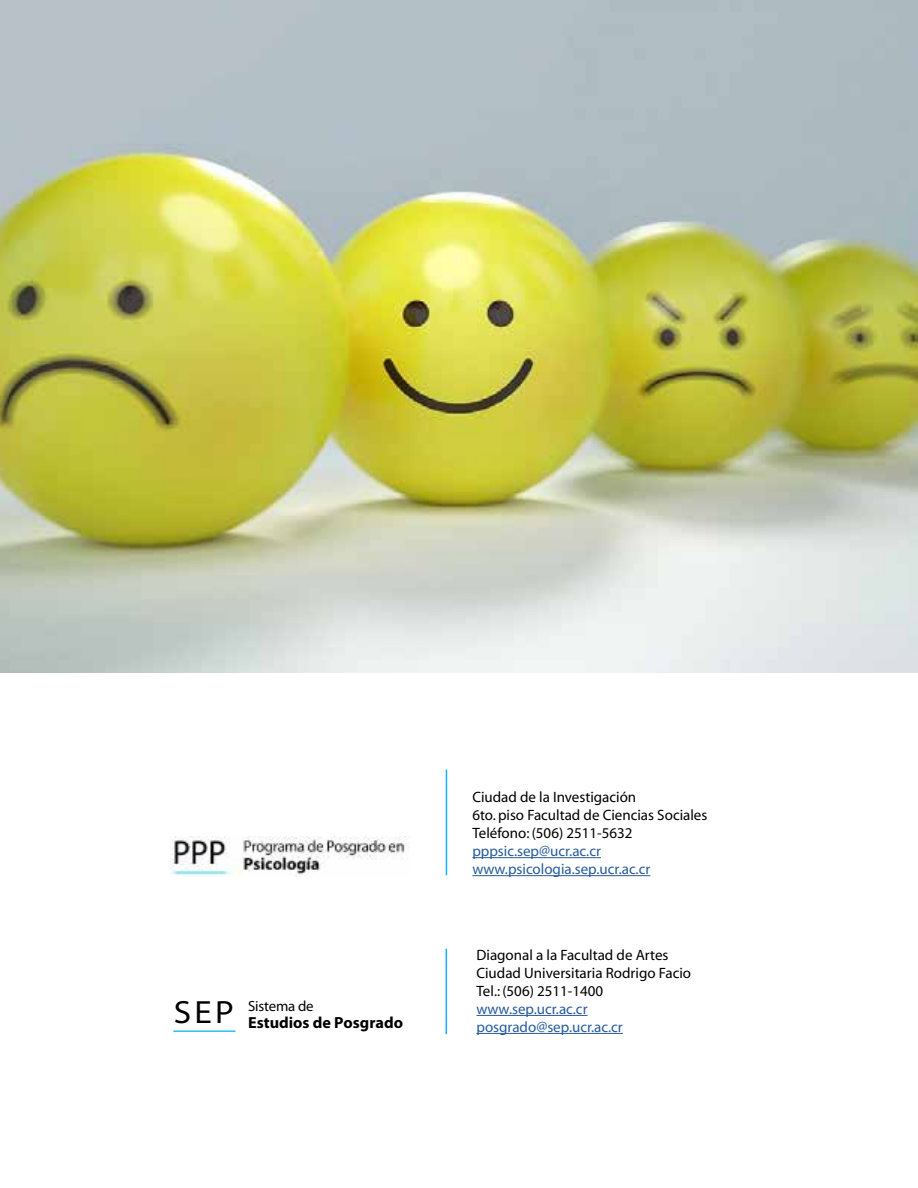
<style>
.page{position:relative;width:918px;height:1188px;background:#fff}
.page>*{position:absolute;margin:0;border:0;box-sizing:border-box;transform-origin:0 0}
.t1{font:700 16.05px "Myriad Pro";color:#000}
.t2{font:15px/18px "Myriad";color:#000}
.t3{font:15px/18px "Myriad";color:#275b9b}
.t4{font:14.7px "Myriad Pro";letter-spacing:-.015em;color:#000}
.s1{font-stretch:semi-expanded;font-size:32.25px}
</style>
<div class="page">
<hr style="left:472px;top:857px;width:129px;height:1px;background:#275b9b">
<hr style="left:472px;top:875px;width:178px;height:1px;background:#275b9b">
<hr style="left:476px;top:1015px;width:112px;height:1px;background:#275b9b">
<hr style="left:476px;top:1033px;width:147px;height:1px;background:#275b9b">
<hr style="left:173px;top:1031px;width:63px;height:1px;background:#0bbbef">
<hr style="left:446px;top:949px;width:1px;height:85px;background:#10b3ff">
<hr style="left:446px;top:770px;width:1px;height:105px;background:#10b3ff">
<img style="left:170px;top:836px;width:238px;height:41px">
<img style="left:0;top:0;width:918px;height:672px">
<p class="t4" style="left:174px;top:997px;width:141px"><span class="s1">SEP</span> Sistema de</p>
<p class="t1" style="left:248px;top:1012px;width:156px">Estudios de Posgrado</p>
<p class="t2" style="left:472px;top:789px;width:237px">Ciudad de la Investigación<br>6to. piso Facultad de Ciencias Sociales<br>Teléfono: (506) 2511-5632</p>
<p class="t3" style="left:472px;top:843px;width:179px">pppsic.sep@ucr.ac.cr www.psicologia.sep.ucr.ac.cr</p>
<p class="t2" style="left:476px;top:947px;width:216px">Diagonal a la Facultad de Artes<br>Ciudad Universitaria Rodrigo Facio<br>Tel.: (506) 2511-1400</p>
<p class="t3" style="left:476px;top:1001px;width:148px">www.sep.ucr.ac.cr posgrado@sep.ucr.ac.cr</p>
</div>
